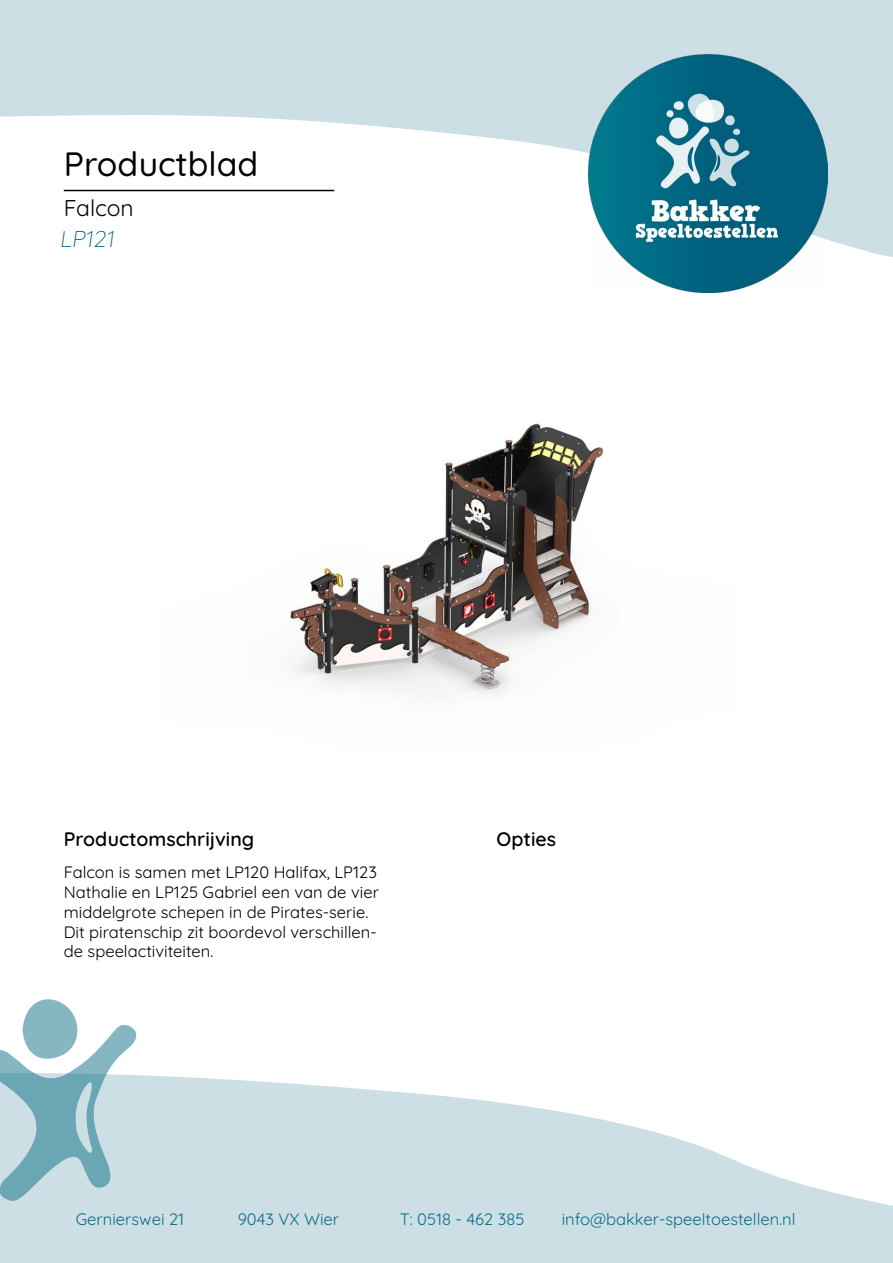
<style>
.page{position:relative;width:893px;height:1263px;background:#fff}
.page>*{position:absolute;margin:0;border:0;box-sizing:border-box;transform-origin:0 0}
.t1{font:500 33.75px "Quicksand";color:#000}
.t2{font:22.8px "Quicksand";color:#000}
.t3{font:300 22.8px "Quicksand";color:#0b6d85}
.t4{font:600 19.5px "Quicksand";color:#000}
.t5{font:16.5px/19.8px "Quicksand";color:#000}
.t6{font:16.5px "Quicksand";color:#0b6d85}
</style>
<div class="page">
<svg style="left:0;top:0;width:893px;height:257px;fill:#ccdfe5"></svg>
<img style="left:589px;top:54px;width:238px;height:238px">
<svg style="left:0;top:1075px;width:893px;height:188px;fill:#ccdfe5"></svg>
<svg style="left:0;top:999px;width:136px;height:202px"></svg>
<hr style="left:64px;top:190px;width:270px;height:1px;background:#000">
<img style="left:289px;top:423px;width:315px;height:271px">
<h1 class="t1" style="left:64px;top:138px;width:196px">Productblad</h1>
<h2 class="t2" style="left:64px;top:191px;width:71px">Falcon</h2>
<h2 class="t3" style="left:60px;top:221px;width:60px">LP121</h2>
<p class="t4" style="left:64px;top:823px;width:192px">Productomschrijving</p>
<p class="t4" style="left:497px;top:823px;width:61px">Opties</p>
<p class="t5" style="left:64px;top:861px;width:317px">Falcon is samen met LP120 Halifax, LP123<br>Nathalie en LP125 Gabriel een van de vier middelgrote schepen in de Pirates-serie.<br>Dit piratenschip zit boordevol verschillen&shy;de speelactiviteiten.</p>
<p class="t6" style="left:76px;top:1207px;width:110px">Gernierswei 21</p>
<p class="t6" style="left:238px;top:1207px;width:103px">9043 VX Wier</p>
<p class="t6" style="left:400px;top:1207px;width:126px">T: 0518 - 462 385</p>
<p class="t6" style="left:562px;top:1207px;width:235px">info@bakker-speeltoestellen.nl</p>
</div>
